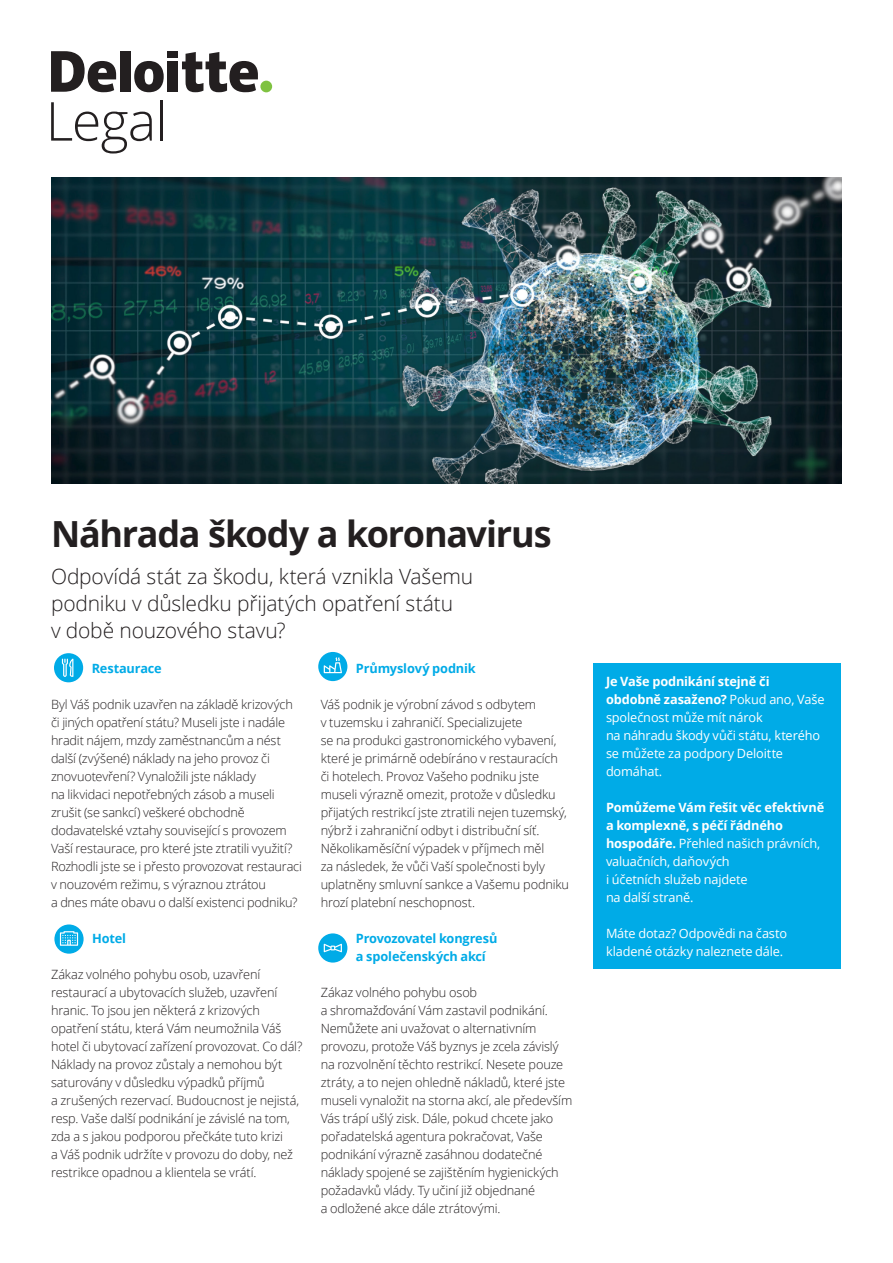
<style>
.page{position:relative;width:893px;height:1263px;background:#fff}
.page>*{position:absolute;margin:0;border:0;box-sizing:border-box;transform-origin:0 0}
.title_24_30{font:700 36px "Open Sans";letter-spacing:-.035em;color:#231f20}
.t1{font:300 21px/27px "Open Sans";letter-spacing:-.01em;color:#231f20}
.t2{font:300 12.75px/18px "Open Sans";letter-spacing:-.015em;color:#231f20}
.t3{font:12.75px/18px "Open Sans";letter-spacing:-.01em;color:#fff}
.t4{font:700 12.75px/18px "Open Sans";letter-spacing:-.015em;color:#00abe7}
.s1{font-weight:700}
</style>
<div class="page">
<img style="left:51px;top:177px;width:791px;height:306px">
<div style="left:260px;top:81px;width:12px;height:11px;background:#7fc241;border-radius:50%"></div>
<div style="left:120px;top:51px;width:10px;height:41px;background:#231f20"></div>
<svg style="left:134px;top:61px;width:30px;height:31px"></svg>
<div style="left:168px;top:61px;width:10px;height:31px;background:#231f20"></div>
<div style="left:168px;top:51px;width:10px;height:7px;background:#231f20"></div>
<svg style="left:182px;top:52px;width:76px;height:40px"></svg>
<svg style="left:51px;top:51px;width:65px;height:41px"></svg>
<svg style="left:51px;top:102px;width:101px;height:52px"></svg>
<hr style="left:160px;top:100px;width:3px;height:41px;background:#231f20">
<svg style="left:318px;top:652px;width:29px;height:29px"></svg>
<svg style="left:318px;top:933px;width:29px;height:29px"></svg>
<svg style="left:54px;top:924px;width:30px;height:30px"></svg>
<svg style="left:54px;top:653px;width:29px;height:29px"></svg>
<div style="left:593px;top:663px;width:248px;height:305px;background:#00abe7"></div>
<p class="title_24_30" style="left:51px;top:508px;width:502px">Náhrada škody a koronavirus</p>
<p class="t1" style="left:51px;top:562px;width:424px">Odpovídá stát za škodu, která vznikla Vašemu podniku v důsledku přijatých opatření státu<br>v době nouzového stavu?</p>
<p class="t4" style="left:92px;top:659px;width:72px">Restaurace</p>
<p class="t2" style="left:51px;top:695px;width:252px">Byl Váš podnik uzavřen na základě krizových či jiných opatření státu? Museli jste i nadále hradit nájem, mzdy zaměstnancům a nést další (zvýšené) náklady na jeho provoz či znovuotevření? Vynaložili jste náklady<br>na likvidaci nepotřebných zásob a museli zrušit (se sankcí) veškeré obchodně dodavatelské vztahy související s provozem Vaší restaurace, pro které jste ztratili využití?<br>Rozhodli jste se i přesto provozovat restauraci v nouzovém režimu, s výraznou ztrátou<br>a dnes máte obavu o další existenci podniku?</p>
<p class="t4" style="left:92px;top:929px;width:35px">Hotel</p>
<p class="t2" style="left:51px;top:965px;width:253px">Zákaz volného pohybu osob, uzavření restaurací a ubytovacích služeb, uzavření hranic. To jsou jen některá z krizových opatření státu, která Vám neumožnila Váš hotel či ubytovací zařízení provozovat. Co dál?<br>Náklady na provoz zůstaly a nemohou být saturovány v důsledku výpadků příjmů<br>a zrušených rezervací. Budoucnost je nejistá, resp. Vaše další podnikání je závislé na tom, zda a s jakou podporou přečkáte tuto krizi<br>a Váš podnik udržíte v provozu do doby, než restrikce opadnou a klientela se vrátí.</p>
<p class="t4" style="left:356px;top:659px;width:121px">Průmyslový podnik</p>
<p class="t2" style="left:321px;top:695px;width:250px">Váš podnik je výrobní závod s odbytem<br>v tuzemsku i zahraničí. Specializujete<br>se na produkci gastronomického vybavení, které je primárně odebíráno v restauracích či hotelech. Provoz Vašeho podniku jste museli výrazně omezit, protože v důsledku přijatých restrikcí jste ztratili nejen tuzemský, nýbrž i zahraniční odbyt i distribuční síť.<br>Několikaměsíční výpadek v příjmech měl<br>za následek, že vůči Vaší společnosti byly uplatněny smluvní sankce a Vašemu podniku hrozí platební neschopnost.</p>
<p class="t4" style="left:356px;top:929px;width:143px">Provozovatel kongresů a společenských akcí</p>
<p class="t2" style="left:321px;top:983px;width:253px">Zákaz volného pohybu osob<br>a shromažďování Vám zastavil podnikání.<br>Nemůžete ani uvažovat o alternativním provozu, protože Váš byznys je zcela závislý na rozvolnění těchto restrikcí. Nesete pouze ztráty, a to nejen ohledně nákladů, které jste museli vynaložit na storna akcí, ale především Vás trápí ušlý zisk. Dále, pokud chcete jako pořadatelská agentura pokračovat, Vaše podnikání výrazně zasáhnou dodatečné náklady spojené se zajištěním hygienických požadavků vlády. Ty učiní již objednané<br>a odložené akce dále ztrátovými.</p>
<p class="t3" style="left:606px;top:672px;width:220px"><span class="s1">Je Vaše podnikání stejně či obdobně zasaženo?</span> Pokud ano, Vaše společnost může mít nárok<br>na náhradu škody vůči státu, kterého se můžete za podpory Deloitte domáhat.</p>
<p class="t3" style="left:606px;top:798px;width:220px"><span class="s1">Pomůžeme Vám řešit věc efektivně a komplexně, s péčí řádného hospodáře.</span> Přehled našich právních, valuačních, daňových<br>i účetních služeb najdete<br>na další straně.</p>
<p class="t3" style="left:606px;top:924px;width:183px">Máte dotaz? Odpovědi na často kladené otázky naleznete dále.</p>
</div>
